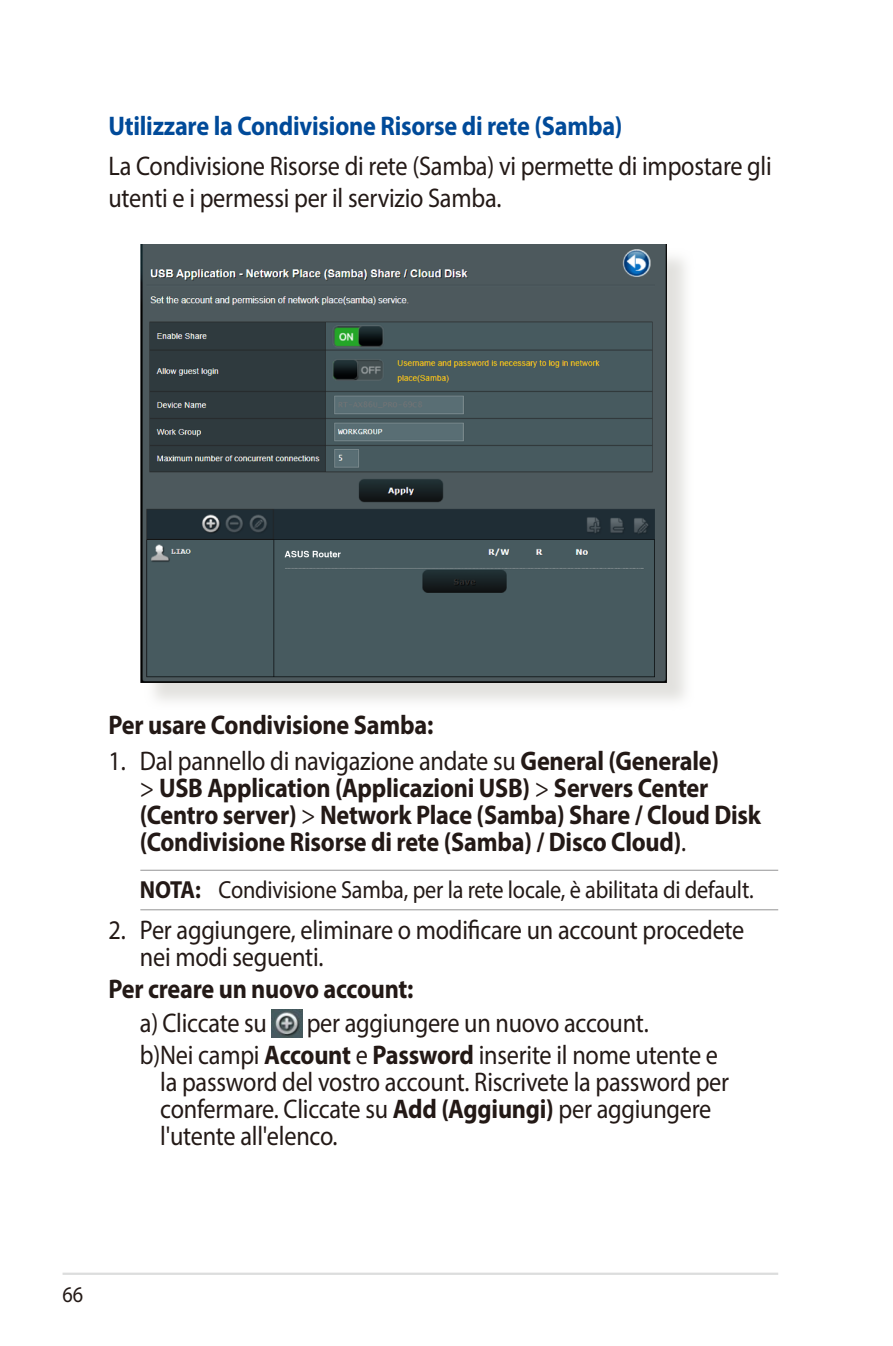
<style>
.page{position:relative;width:893px;height:1346px;background:#fff}
.page>*{position:absolute;margin:0;border:0;box-sizing:border-box;transform-origin:0 0}
.t1{font:27px/27px "Myriad Pro";letter-spacing:-.01em;color:#231916;scale:.9 1}
.t2{font:700 27px/27px "Myriad Pro";letter-spacing:-.01em;color:#231916;scale:.9 1}
.t3{font:700 27px "Myriad Pro";letter-spacing:-.01em;color:#004a99;scale:.9 1}
.t4{font:24.75px "Myriad Pro";letter-spacing:-.01em;color:#231916;scale:.9 1}
.t5{font:22.5px "Myriad Pro";color:#231916;scale:.9 1}
.s1{font-weight:400}
.s2{font-weight:700}
</style>
<div class="page">
<hr style="left:63px;top:1272px;width:715px;height:3px;background:#dcdddd">
<hr style="left:140px;top:870px;width:638px;height:1px;background:#a0a0a1">
<hr style="left:140px;top:909px;width:638px;height:1px;background:#a0a0a1">
<img style="left:272px;top:1010px;width:30px;height:27px">
<div style="left:144px;top:248px;width:550px;height:462px;background:#d9d8d4;opacity:.75"></div>
<img style="left:140px;top:244px;width:526px;height:438px">
<p class="t3" style="left:108px;top:108px;width:573px">Utilizzare la Condivisione Risorse di rete (Samba)</p>
<p class="t1" style="left:108px;top:149px;width:739px;line-height:32.4px">La Condivisione Risorse di rete (Samba) vi permette di impostare gli utenti e i permessi per il servizio Samba.</p>
<p class="t2" style="left:108px;top:710px;width:362px">Per usare Condivisione Samba:</p>
<p class="t2" style="left:140px;top:747px;width:691px;text-indent:-31px"><span class="s1">1. Dal pannello di navigazione andate su</span> General (Generale)<br><span class="s1">&gt;</span> USB Application (Applicazioni USB) <span class="s1">&gt;</span> Servers Center (Centro server) <span class="s1">&gt;</span> Network Place (Samba) Share / Cloud Disk (Condivisione Risorse di rete (Samba) / Disco Cloud)<span class="s1">.</span></p>
<p class="t4" style="left:140px;top:874px;width:683px"><span class="s2">NOTA:</span> Condivisione Samba, per la rete locale, è abilitata di default.</p>
<p class="t1" style="left:140px;top:916px;width:673px;text-indent:-31px">2. Per aggiungere, eliminare o modificare un account procedete nei modi seguenti.</p>
<p class="t2" style="left:108px;top:974px;width:340px">Per creare un nuovo account:</p>
<p class="t1" style="left:140px;top:1009px;width:143px">a) Cliccate su</p>
<p class="t1" style="left:140px;top:1006px;width:644px;line-height:31.7px;text-indent:167px">per aggiungere un nuovo account.<br>b)Nei campi <span class="s2">Account</span> e <span class="s2">Password</span> inserite il nome utente e</p>
<p class="t1" style="left:160px;top:1068px;width:634px">la password del vostro account. Riscrivete la password per confermare. Cliccate su <span class="s2">Add (Aggiungi)</span> per aggiungere l'utente all'elenco.</p>
<p class="t5" style="left:63px;top:1281px;width:24px">66</p>
</div>
